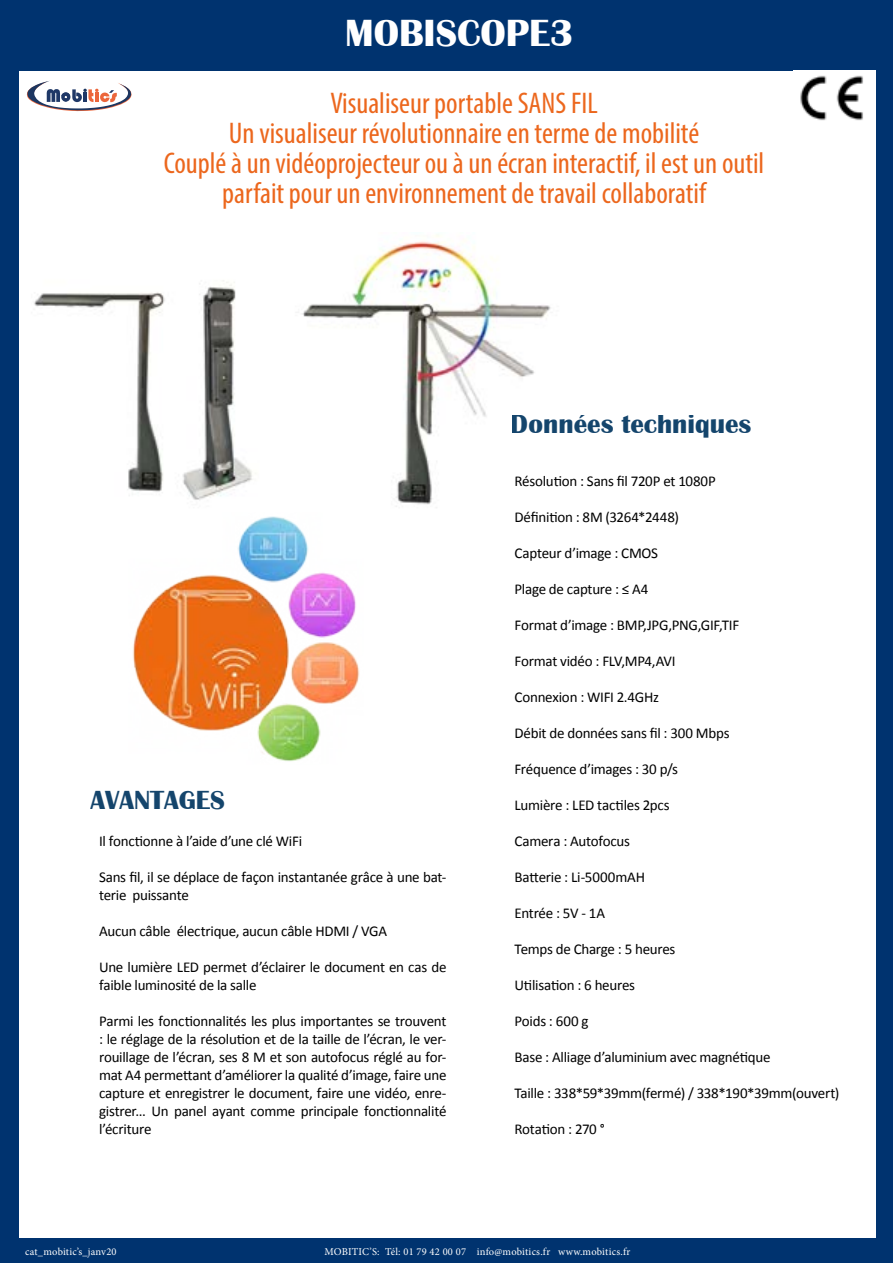
<style>
.page{position:relative;width:893px;height:1263px;background:#fff}
.page>*{position:absolute;margin:0;border:0;box-sizing:border-box;transform-origin:0 0}
.titre_BANDEAU{font:700 39px "Britannic";color:#fff}
.sous_titre{font:condensed 30px/30px "Myriad Pro";color:#ec671d;text-align:center}
.t1{font:700 27px "Britannic";color:#0d3f68}
.TEXTE{font:15px/18px "Calibri";letter-spacing:-.015em;color:#000}
.t2{font:10.5px "Minion Pro";letter-spacing:.02em;color:#fff}
</style>
<div class="page">
<div style="left:0;top:0;width:893px;height:70px;background:#00336f"></div>
<div style="left:876px;top:0;width:17px;height:1263px;background:#00336f"></div>
<div style="left:0;top:0;width:19px;height:1263px;background:#00336f"></div>
<div style="left:0;top:1238px;width:893px;height:25px;background:#00336f"></div>
<img style="left:800px;top:75px;width:63px;height:46px">
<svg style="left:26px;top:81px;width:106px;height:30px"></svg>
<img style="left:34px;top:235px;width:517px;height:272px">
<img style="left:133px;top:516px;width:227px;height:246px">
<p class="titre_BANDEAU" style="left:345px;top:11px;width:230px">MOBISCOPE3</p>
<p class="sous_titre" style="left:330px;top:87px;width:269px">Visualiseur portable SANS FIL</p>
<p class="sous_titre" style="left:229px;top:117px;width:472px">Un visualiseur révolutionnaire en terme de mobilité</p>
<p class="sous_titre" style="left:164px;top:147px;width:602px">Couplé à un vidéoprojecteur ou à un écran interactif, il est un outil parfait pour un environnement de travail collaboratif</p>
<h3 class="t1" style="left:91px;top:784px;width:136px">AVANTAGES</h3>
<p class="TEXTE" style="left:99px;top:832px;width:205px">Il fonctionne à l’aide d’une clé WiFi</p>
<p class="TEXTE" style="left:99px;top:868px;width:349px">Sans fil, il se déplace de façon instantanée grâce à une bat&shy;terie puissante</p>
<p class="TEXTE" style="left:99px;top:922px;width:290px">Aucun câble électrique, aucun câble HDMI / VGA</p>
<p class="TEXTE" style="left:99px;top:958px;width:349px">Une lumière LED permet d’éclairer le document en cas de faible luminosité de la salle</p>
<p class="TEXTE" style="left:99px;top:1012px;width:349px;text-align:justify">Parmi les fonctionnalités les plus importantes se trouvent : le réglage de la résolution et de la taille de l’écran, le ver&shy;rouillage de l’écran, ses 8 M et son autofocus réglé au for&shy;mat A4 permettant d’améliorer la qualité d’image, faire une capture et enregistrer le document, faire une vidéo, enre&shy;gistrer... Un panel ayant comme principale fonctionnalité l’écriture</p>
<h3 class="t1" style="left:511px;top:409px;width:242px">Données techniques</h3>
<p class="TEXTE" style="left:514px;top:472px;width:203px">Résolution : Sans fil 720P et 1080P</p>
<p class="TEXTE" style="left:514px;top:508px;width:166px">Définition : 8M (3264*2448)</p>
<p class="TEXTE" style="left:514px;top:544px;width:145px">Capteur d’image : CMOS</p>
<p class="TEXTE" style="left:514px;top:580px;width:135px">Plage de capture : ≤ A4</p>
<p class="TEXTE" style="left:514px;top:616px;width:226px">Format d’image : BMP,JPG,PNG,GIF,TIF</p>
<p class="TEXTE" style="left:514px;top:652px;width:163px">Format vidéo : FLV,MP4,AVI</p>
<p class="TEXTE" style="left:514px;top:688px;width:146px">Connexion : WIFI 2.4GHz</p>
<p class="TEXTE" style="left:514px;top:724px;width:217px">Débit de données sans fil : 300 Mbps</p>
<p class="TEXTE" style="left:514px;top:760px;width:165px">Fréquence d’images : 30 p/s</p>
<p class="TEXTE" style="left:514px;top:796px;width:157px">Lumière : LED tactiles 2pcs</p>
<p class="TEXTE" style="left:514px;top:832px;width:117px">Camera : Autofocus</p>
<p class="TEXTE" style="left:514px;top:868px;width:132px">Batterie : Li-5000mAH</p>
<p class="TEXTE" style="left:514px;top:904px;width:92px">Entrée : 5V - 1A</p>
<p class="TEXTE" style="left:514px;top:940px;width:162px">Temps de Charge : 5 heures</p>
<p class="TEXTE" style="left:514px;top:976px;width:122px">Utilisation : 6 heures</p>
<p class="TEXTE" style="left:514px;top:1012px;width:76px">Poids : 600 g</p>
<p class="TEXTE" style="left:514px;top:1048px;width:258px">Base : Alliage d’aluminium avec magnétique</p>
<p class="TEXTE" style="left:514px;top:1084px;width:326px">Taille : 338*59*39mm(fermé) / 338*190*39mm(ouvert)</p>
<p class="TEXTE" style="left:514px;top:1120px;width:92px">Rotation : 270 °</p>
<p class="t2" style="left:25px;top:1245px;width:93px">cat_mobitic’s_janv20</p>
<p class="t2" style="left:324px;top:1245px;width:307px">MOBITIC’S: Tél: 01 79 42 00 07 info@mobitics.fr www.mobitics.fr</p>
</div>
